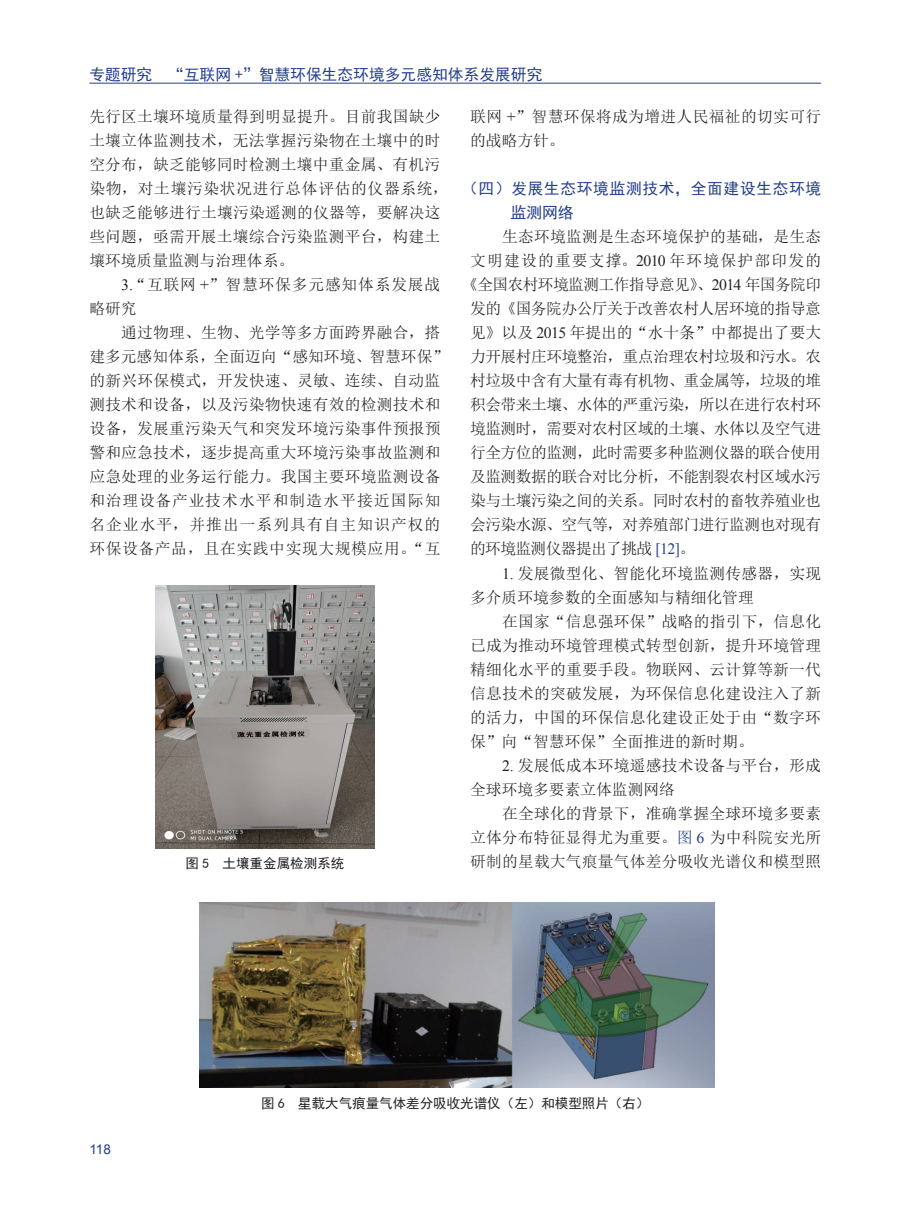
<style>
.page{position:relative;width:919px;height:1217px;background:#fff}
.page>*{position:absolute;margin:0;border:0;box-sizing:border-box;transform-origin:0 0}
.t1{font:15.75px/24px "Sim Sun";letter-spacing:.015em;color:#231f20}
.t2{font:15.75px "Sim Sun";letter-spacing:-.03em;color:#231f20}
.t3{font:15.75px "Sim Sun";letter-spacing:-.035em;color:#231f20}
.t4{font:15.75px "Sim Sun";letter-spacing:-.04em;color:#231f20}
.t5{font:15.75px "Sim Hei";color:#253f8e}
.t6{font:15.75px/24px "Sim Hei";letter-spacing:.04em;color:#253f8e}
.t7{font:15.75px/24px "Sim Sun";letter-spacing:.05em;color:#231f20}
.t8{font:15.75px "Sim Sun";letter-spacing:.075em;color:#231f20}
.t9{font:13.5px "Sim Hei";color:#231f20}
.t10{font:13.5px "Arial";color:#253f8e}
.s1{font-family:"Times New Roman"}
.s2{font-family:"Times New Roman";color:#253f8e}
.s3{color:#253f8e}
</style>
<div class="page">
<hr style="left:89px;top:83px;width:732px;height:1px;background:#253f8e">
<img style="left:155px;top:585px;width:219px;height:262px">
<img style="left:200px;top:902px;width:514px;height:185px">
<p class="t5" style="left:89px;top:66px;width:454px">专题研究　“互联网 +”智慧环保生态环境多元感知体系发展研究</p>
<p class="t1" style="left:89px;top:104px;width:360px">先行区土壤环境质量得到明显提升。目前我国缺少土壤立体监测技术，无法掌握污染物在土壤中的时空分布，缺乏能够同时检测土壤中重金属、有机污染物，对土壤污染状况进行总体评估的仪器系统，也缺乏能够进行土壤污染遥测的仪器等，要解决这些问题，亟需开展土壤综合污染监测平台，构建土壤环境质量监测与治理体系。</p>
<p class="t7" style="left:89px;top:272px;width:352px;text-indent:32px"><span class="s1">3.</span> “互联网 <span class="s1">+</span>”智慧环保多元感知体系发展战略研究</p>
<p class="t1" style="left:89px;top:320px;width:360px;text-indent:32px">通过物理、生物、光学等多方面跨界融合，搭建多元感知体系，全面迈向“感知环境、智慧环保”的新兴环保模式，开发快速、灵敏、连续、自动监测技术和设备，以及污染物快速有效的检测技术和设备，发展重污染天气和突发环境污染事件预报预警和应急技术，逐步提高重大环境污染事故监测和应急处理的业务运行能力。我国主要环境监测设备和治理设备产业技术水平和制造水平接近国际知名企业水平，并推出一系列具有自主知识产权的环保设备产品，且在实践中实现大规模应用。“互</p>
<p class="t1" style="left:470px;top:104px;width:352px">联网 <span class="s1">+</span>”智慧环保将成为增进人民福祉的切实可行的战略方针。</p>
<p class="t6" style="left:510px;top:176px;width:312px;text-indent:-48px">（四）发展生态环境监测技术，全面建设生态环境监测网络</p>
<p class="t1" style="left:502px;top:224px;width:320px">生态环境监测是生态环境保护的基础，是生态</p>
<p class="t8" style="left:470px;top:252px;width:352px">文明建设的重要支撑。<span class="s1">2010</span> 年环境保护部印发的</p>
<p class="t4" style="left:462px;top:276px;width:360px">《全国农村环境监测工作指导意见》、<span class="s1">2014</span> 年国务院印</p>
<p class="t3" style="left:470px;top:301px;width:352px">发的《国务院办公厅关于改善农村人居环境的指导意</p>
<p class="t1" style="left:470px;top:320px;width:352px">见》以及 <span class="s1">2015</span> 年提出的“水十条”中都提出了要大</p>
<p class="t2" style="left:470px;top:349px;width:352px">力开展村庄环境整治，重点治理农村垃圾和污水。农</p>
<p class="t2" style="left:470px;top:373px;width:352px">村垃圾中含有大量有毒有机物、重金属等，垃圾的堆</p>
<p class="t2" style="left:470px;top:397px;width:352px">积会带来土壤、水体的严重污染，所以在进行农村环</p>
<p class="t2" style="left:470px;top:421px;width:352px">境监测时，需要对农村区域的土壤、水体以及空气进</p>
<p class="t3" style="left:470px;top:445px;width:352px">行全方位的监测，此时需要多种监测仪器的联合使用</p>
<p class="t3" style="left:470px;top:469px;width:352px">及监测数据的联合对比分析，不能割裂农村区域水污</p>
<p class="t3" style="left:470px;top:493px;width:352px">染与土壤污染之间的关系。同时农村的畜牧养殖业也</p>
<p class="t2" style="left:470px;top:517px;width:352px">会污染水源、空气等，对养殖部门进行监测也对现有</p>
<p class="t4" style="left:470px;top:541px;width:226px">的环境监测仪器提出了挑战 <span class="s2">[12]</span>。</p>
<p class="t1" style="left:470px;top:560px;width:352px;text-indent:32px"><span class="s1">1.</span> 发展微型化、智能化环境监测传感器，实现多介质环境参数的全面感知与精细化管理</p>
<p class="t1" style="left:470px;top:608px;width:352px;text-align:justify;text-indent:32px">在国家“信息强环保”战略的指引下，信息化已成为推动环境管理模式转型创新，提升环境管理精细化水平的重要手段。物联网、云计算等新一代信息技术的突破发展，为环保信息化建设注入了新的活力，中国的环保信息化建设正处于由“数字环保”向“智慧环保”全面推进的新时期。</p>
<p class="t1" style="left:470px;top:752px;width:352px;text-indent:32px"><span class="s1">2.</span> 发展低成本环境遥感技术设备与平台，形成全球环境多要素立体监测网络</p>
<p class="t1" style="left:470px;top:800px;width:352px;text-align:right">在全球化的背景下，准确掌握全球环境多要素<br>立体分布特征显得尤为重要。<span class="s3">图</span> <span class="s2">6</span> 为中科院安光所</p>
<p class="t9" style="left:185px;top:856px;width:160px">图 5 土壤重金属检测系统</p>
<p class="t1" style="left:470px;top:848px;width:352px">研制的星载大气痕量气体差分吸收光谱仪和模型照</p>
<p class="t10" style="left:89px;top:1140px;width:23px">118</p>
<p class="t9" style="left:261px;top:1096px;width:390px">图 6 星载大气痕量气体差分吸收光谱仪（左）和模型照片（右）</p>
</div>
